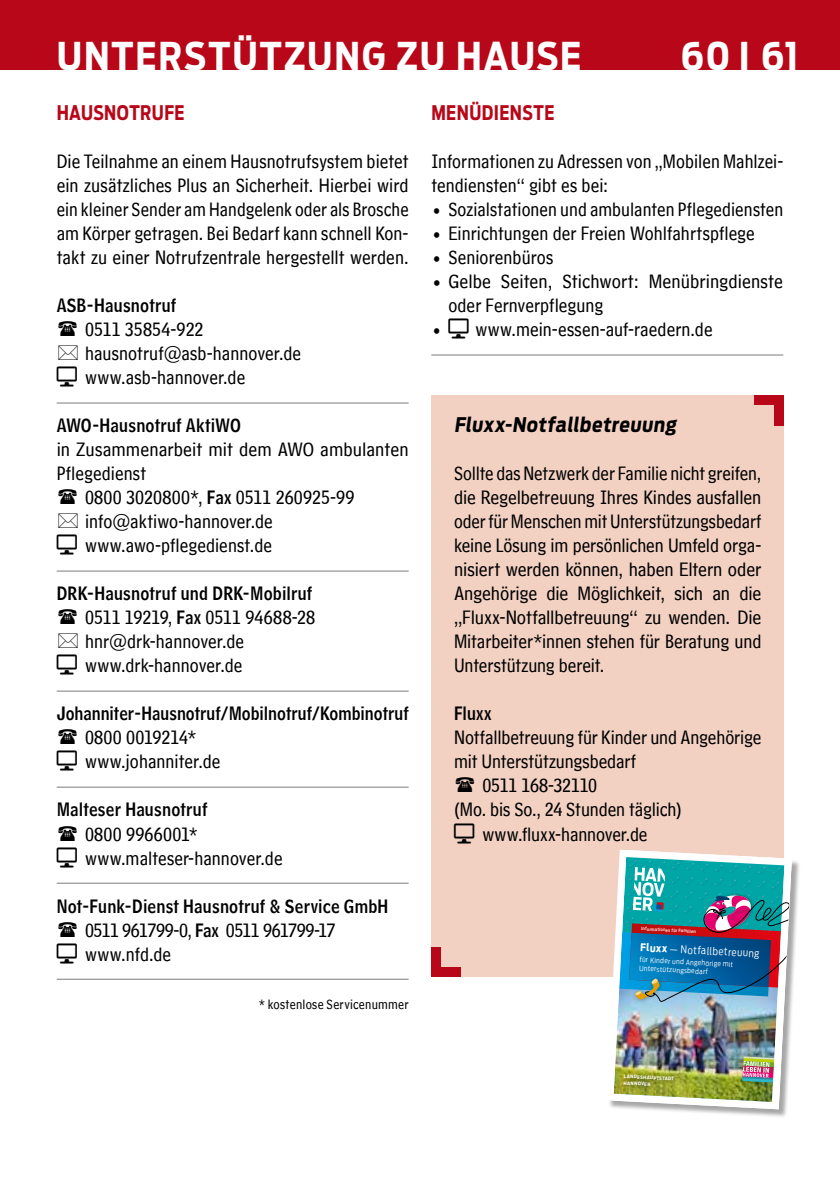
<style>
.page{position:relative;width:840px;height:1191px;background:#fff}
.page>*{position:absolute;margin:0;border:0;box-sizing:border-box;transform-origin:0 0}
.t1{font:700 38px "Ford Antenna Cond";letter-spacing:.05em;color:#fff}
.t2{font:20px/24px "HM Text";color:#000;scale:.9 1}
.t3{font:20px/24px "HM Text";color:#000;text-align:justify;scale:.89 1}
.t4{font:20px/24px "HM Text";color:#000;scale:.93 1}
.t5{font:20px/24px "HM Text";letter-spacing:-.025em;color:#000;scale:.9 1}
.t6{font:700 20px "Ford Antenna Cond";color:#000}
.t7{font:700 20px "Ford Antenna Cond";letter-spacing:.025em;color:#b80718;scale:.9 1}
.t8{font:18px "HM Headline";letter-spacing:.01em;color:#000;scale:.9 1}
.t9{font:18px "HM Headline";letter-spacing:.01em;color:#000}
.t10{font:14px "HM Text";letter-spacing:.015em;color:#000;scale:.9 1}
.t11{font:300 10.6px "Antenna Cond";color:#fff}
.t12{font:300 7.2px/8.6px "Antenna Cond";color:#fff}
.t13{font:700 4.8px/6.6px "Antenna Cond";color:#fff}
.t14{font:500 4.4px "Antenna Cond";color:#fff}
.s1{font-family:"HM Headline";font-size:18px}
.s2{font-weight:700}
</style>
<div class="page">
<div style="left:0;top:0;width:839px;height:70px;background:#b80718"></div>
<div style="left:431px;top:396px;width:352px;height:581px;background:#f2d1c2"></div>
<div style="left:753px;top:396px;width:30px;height:9px;background:#b80718"></div>
<div style="left:774px;top:396px;width:9px;height:29px;background:#b80718"></div>
<div style="left:431px;top:967px;width:30px;height:10px;background:#b80718"></div>
<div style="left:431px;top:947px;width:9px;height:30px;background:#b80718"></div>
<div style="left:607px;top:851px;width:193px;height:267px;background:#000;opacity:.35"></div>
<svg style="left:607px;top:849px;width:177px;height:260px"></svg>
<svg style="left:613px;top:850px;width:178px;height:7px"></svg>
<img style="left:613px;top:857px;width:178px;height:252px">
<hr style="left:57px;top:403px;width:351px;height:1px;background:#7b7c7e">
<hr style="left:57px;top:571px;width:351px;height:1px;background:#7b7c7e">
<hr style="left:57px;top:691px;width:351px;height:1px;background:#7b7c7e">
<hr style="left:57px;top:787px;width:351px;height:1px;background:#7b7c7e">
<hr style="left:57px;top:883px;width:351px;height:1px;background:#7b7c7e">
<hr style="left:57px;top:979px;width:351px;height:1px;background:#7b7c7e">
<hr style="left:431px;top:355px;width:351px;height:1px;background:#7b7c7e">
<h1 class="t1" style="left:57px;top:22px;width:526px">UNTERSTÜTZUNG ZU HAUSE</h1>
<h1 class="t1" style="left:680px;top:22px;width:119px">60 I 61</h1>
<p class="t7" style="left:57px;top:95px;width:143px">HAUSNOTRUFE</p>
<p class="t2" style="left:57px;top:146px;width:392px;text-align:justify">Die Teilnahme an einem Hausnotrufsystem bietet ein zusätzliches Plus an Sicherheit. Hierbei wird ein kleiner Sender am Handgelenk oder als Brosche am Körper getragen. Bei Bedarf kann schnell Kon&shy;takt zu einer Notrufzentrale hergestellt werden.</p>
<p class="t8" style="left:57px;top:290px;width:134px">ASB-Hausnotruf</p>
<p class="t2" style="left:85px;top:314px;width:241px">0511 35854-922 hausnotruf@asb-hannover.de www.asb-hannover.de</p>
<p class="t8" style="left:57px;top:410px;width:206px">AWO-Hausnotruf AktiWO</p>
<p class="t4" style="left:57px;top:434px;width:380px">in Zusammenarbeit mit dem AWO ambulanten</p>
<p class="t2" style="left:57px;top:458px;width:101px">Pflegedienst</p>
<p class="t2" style="left:85px;top:482px;width:300px">0800 3020800*, <span class="s1">Fax</span> 0511 260925-99</p>
<p class="t2" style="left:85px;top:506px;width:210px">info@aktiwo-hannover.de</p>
<p class="t2" style="left:85px;top:530px;width:209px">www.awo-pflegedienst.de</p>
<p class="t8" style="left:57px;top:578px;width:285px">DRK-Hausnotruf und DRK-Mobilruf</p>
<p class="t2" style="left:85px;top:602px;width:257px">0511 19219, <span class="s1">Fax</span> 0511 94688-28 hnr@drk-hannover.de www.drk-hannover.de</p>
<p class="t9" style="left:57px;top:698px;width:353px">Johanniter-Hausnotruf/Mobilnotruf/Kombinotruf</p>
<p class="t2" style="left:85px;top:722px;width:152px">0800 0019214* www.johanniter.de</p>
<p class="t8" style="left:57px;top:794px;width:169px">Malteser Hausnotruf</p>
<p class="t2" style="left:85px;top:818px;width:221px">0800 9966001* www.malteser-hannover.de</p>
<p class="t8" style="left:57px;top:890px;width:370px">Not-Funk-Dienst Hausnotruf &amp; Service GmbH</p>
<p class="t5" style="left:85px;top:914px;width:280px">0511 961799-0, <span class="s1">Fax</span> 0511 961799-17 www.nfd.de</p>
<p class="t10" style="left:258px;top:991px;width:168px">* kostenlose Servicenummer</p>
<p class="t7" style="left:431px;top:95px;width:138px">MENÜDIENSTE</p>
<p class="t3" style="left:431px;top:146px;width:397px">Informationen zu Adressen von „Mobilen Mahlzei&shy;tendiensten“ gibt es bei:</p>
<p class="t3" style="left:431px;top:194px;width:397px">• Sozialstationen und ambulanten Pflegediensten</p>
<p class="t2" style="left:431px;top:218px;width:360px">• Einrichtungen der Freien Wohlfahrtspflege</p>
<p class="t2" style="left:431px;top:242px;width:137px">• Seniorenbüros</p>
<p class="t4" style="left:448px;top:266px;width:361px;text-indent:-17px">• Gelbe Seiten, Stichwort: Menübringdienste oder Fernverpflegung</p>
<p class="t2" style="left:431px;top:314px;width:314px">• www.mein-essen-auf-raedern.de</p>
<p class="t6" style="left:454px;top:407px;width:228px">Fluxx- Notfallbetreuung</p>
<p class="t3" style="left:454px;top:458px;width:346px">Sollte das Netzwerk der Familie nicht greifen, die Regelbetreuung Ihres Kindes ausfallen oder für Menschen mit Unterstützungsbedarf keine Lösung im persönlichen Umfeld orga&shy;nisiert werden können, haben Eltern oder Angehörige die Möglichkeit, sich an die „Fluxx-Notfallbetreuung“ zu wenden. Die Mitarbeiter*innen stehen für Beratung und Unterstützung bereit.</p>
<p class="t8" style="left:454px;top:698px;width:43px">Fluxx</p>
<p class="t2" style="left:454px;top:722px;width:343px">Notfallbetreuung für Kinder und Angehörige</p>
<p class="t2" style="left:454px;top:746px;width:204px">mit Unterstützungsbedarf</p>
<p class="t2" style="left:482px;top:770px;width:129px">0511 168-32110</p>
<p class="t2" style="left:454px;top:794px;width:254px">(Mo. bis So., 24 Stunden täglich)</p>
<p class="t2" style="left:482px;top:818px;width:185px">www.fluxx-hannover.de</p>
<p class="t14" style="left:641px;top:926px;width:56px;rotate:3deg">Informationen für Familien</p>
<p class="t11" style="left:640px;top:941px;width:121px;rotate:3deg"><span class="s2">Fluxx</span> — Notfallbetreuung</p>
<p class="t12" style="left:639px;top:955px;width:95px;rotate:3deg">für Kinder und Angehörige mit<br>Unterstützungsbedarf</p>
<p class="t13" style="left:624px;top:1073px;width:52px;rotate:3deg">LANDESHAUPTSTADT<br>HANNOVER</p>
</div>
